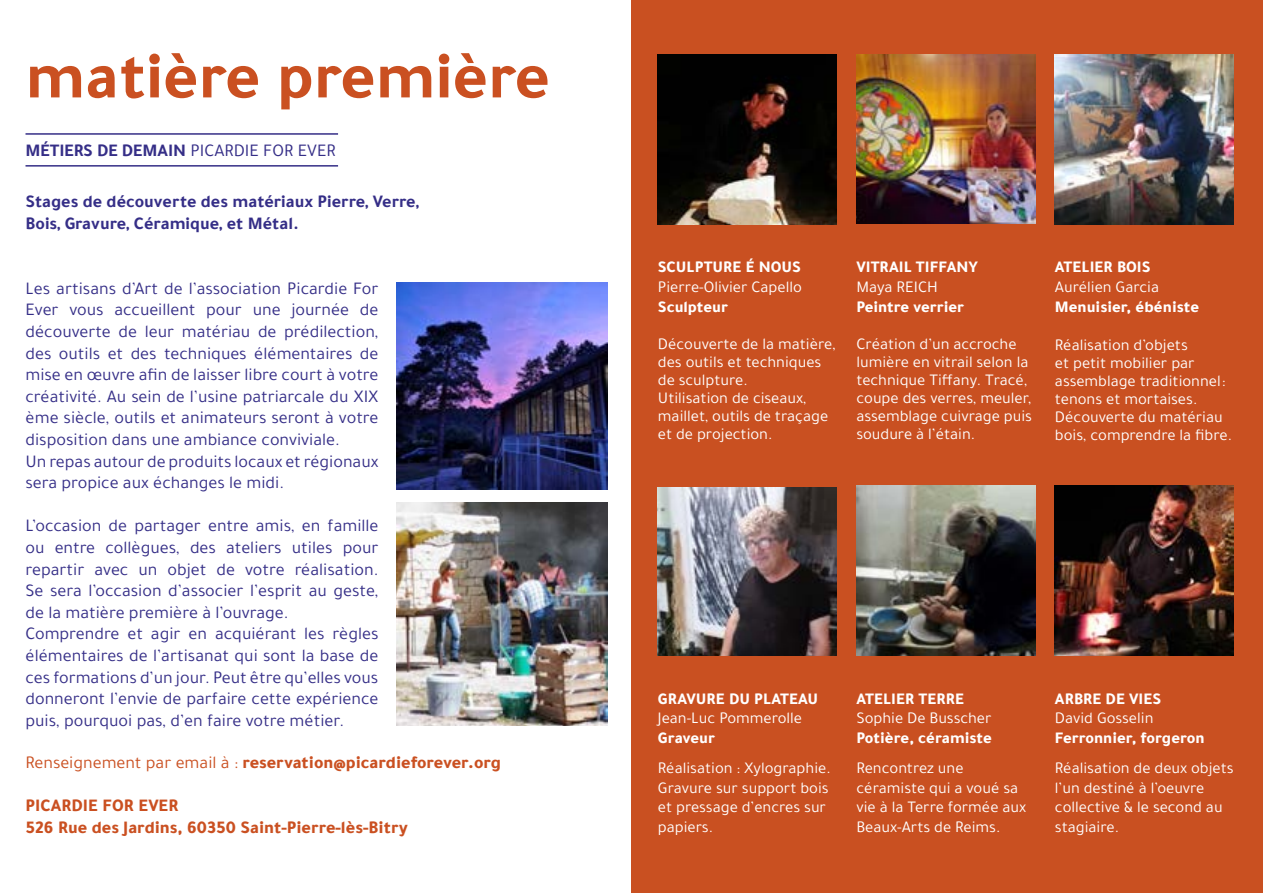
<style>
.page{position:relative;width:1263px;height:893px;background:#fff}
.page>*{position:absolute;margin:0;border:0;box-sizing:border-box;transform-origin:0 0}
.t1{font:700 67.5px "Tajawal";color:#ca5021}
.t2{font:18px/21.6px "Tajawal";color:#352e87}
.t3{font:800 18px/21.6px "Tajawal";color:#ca5021}
.t4{font:700 18px/21.6px "Tajawal";color:#352e87}
.t5{font:16.5px/18px "Tajawal";color:#fff}
.t6{font:800 16.5px "Tajawal";color:#fff}
.s1{font-weight:400}
</style>
<div class="page">
<hr style="left:26px;top:133px;width:312px;height:2px;background:#352e87">
<hr style="left:26px;top:165px;width:312px;height:2px;background:#352e87">
<img style="left:396px;top:502px;width:211px;height:224px">
<img style="left:396px;top:282px;width:211px;height:207px">
<div style="left:631px;top:0;width:632px;height:893px;background:#c95021"></div>
<img style="left:658px;top:54px;width:179px;height:170px">
<img style="left:856px;top:54px;width:179px;height:169px">
<img style="left:1055px;top:54px;width:179px;height:170px">
<img style="left:856px;top:486px;width:179px;height:170px">
<img style="left:1055px;top:486px;width:178px;height:170px">
<img style="left:658px;top:487px;width:179px;height:169px">
<h1 class="t1" style="left:26px;top:26px;width:526px">matière première</h1>
<p class="t4" style="left:26px;top:139px;width:312px">MÉTIERS DE DEMAIN <span class="s1">PICARDIE FOR EVER</span></p>
<p class="t4" style="left:26px;top:191px;width:395px">Stages de découverte des matériaux Pierre, Verre,<br>Bois, Gravure, Céramique, et Métal.</p>
<p class="t2" style="left:26px;top:277px;width:354px">Les artisans d’Art de l’association Picardie For Ever vous accueillent pour une journée de découverte de leur matériau de prédilection, des outils et des techniques élémentaires de mise en œuvre afin de laisser libre court à votre créativité. Au sein de l’usine patriarcale du XIX ème siècle, outils et animateurs seront à votre disposition dans une ambiance conviviale.<br>Un repas autour de produits locaux et régionaux sera propice aux échanges le midi.</p>
<p class="t2" style="left:26px;top:515px;width:354px">L’occasion de partager entre amis, en famille ou entre collègues, des ateliers utiles pour repartir avec un objet de votre réalisation.<br>Se sera l’occasion d’associer l’esprit au geste, de la matière première à l’ouvrage.<br>Comprendre et agir en acquiérant les règles élémentaires de l’artisanat qui sont la base de ces formations d’un jour. Peut être qu’elles vous donneront l’envie de parfaire cette expérience puis, pourquoi pas, d’en faire votre métier.</p>
<p class="t3" style="left:26px;top:750px;width:477px"><span class="s1">Renseignement par email à :</span> reservation@picardieforever.org</p>
<p class="t3" style="left:26px;top:794px;width:384px">PICARDIE FOR EVER<br>526 Rue des Jardins, 60350 Saint-Pierre-lès-Bitry</p>
<p class="t6" style="left:658px;top:253px;width:144px">SCULPTURE É NOUS</p>
<p class="t5" style="left:658px;top:278px;width:145px">Pierre-Olivier Capello</p>
<p class="t6" style="left:658px;top:293px;width:72px">Sculpteur</p>
<p class="t5" style="left:658px;top:335px;width:179px">Découverte de la matière, des outils et techniques de sculpture.<br>Utilisation de ciseaux, maillet, outils de traçage et de projection.</p>
<p class="t6" style="left:856px;top:253px;width:123px">VITRAIL TIFFANY</p>
<p class="t5" style="left:856px;top:278px;width:83px">Maya REICH</p>
<p class="t6" style="left:856px;top:293px;width:109px">Peintre verrier</p>
<p class="t5" style="left:856px;top:335px;width:177px">Création d’un accroche lumière en vitrail selon la technique Tiffany. Tracé, coupe des verres, meuler, assemblage cuivrage puis soudure à l’étain.</p>
<p class="t6" style="left:1055px;top:253px;width:97px">ATELIER BOIS</p>
<p class="t5" style="left:1055px;top:278px;width:106px">Aurélien Garcia</p>
<p class="t6" style="left:1055px;top:293px;width:146px">Menuisier, ébéniste</p>
<p class="t5" style="left:1055px;top:335px;width:179px">Réalisation d’objets<br>et petit mobilier par assemblage traditionnel : tenons et mortaises.<br>Découverte du matériau bois, comprendre la fibre.</p>
<p class="t6" style="left:658px;top:685px;width:162px">GRAVURE DU PLATEAU</p>
<p class="t5" style="left:658px;top:709px;width:146px">Jean-Luc Pommerolle</p>
<p class="t6" style="left:658px;top:725px;width:59px">Graveur</p>
<p class="t5" style="left:658px;top:758px;width:174px;line-height:19.5px">Réalisation : Xylographie.<br>Gravure sur support bois et pressage d’encres sur papiers.</p>
<p class="t6" style="left:856px;top:685px;width:109px">ATELIER TERRE</p>
<p class="t5" style="left:856px;top:709px;width:137px">Sophie De Busscher</p>
<p class="t6" style="left:856px;top:725px;width:137px">Potière, céramiste</p>
<p class="t5" style="left:856px;top:758px;width:171px;line-height:19.5px">Rencontrez une céramiste qui a voué sa vie à la Terre formée aux<br>Beaux-Arts de Reims.</p>
<p class="t6" style="left:1055px;top:685px;width:108px">ARBRE DE VIES</p>
<p class="t5" style="left:1055px;top:709px;width:100px">David Gosselin</p>
<p class="t6" style="left:1055px;top:725px;width:151px">Ferronnier, forgeron</p>
<p class="t5" style="left:1055px;top:758px;width:180px;line-height:19.5px">Réalisation de deux objets l’un destiné à l’oeuvre collective &amp; le second au stagiaire.</p>
</div>
